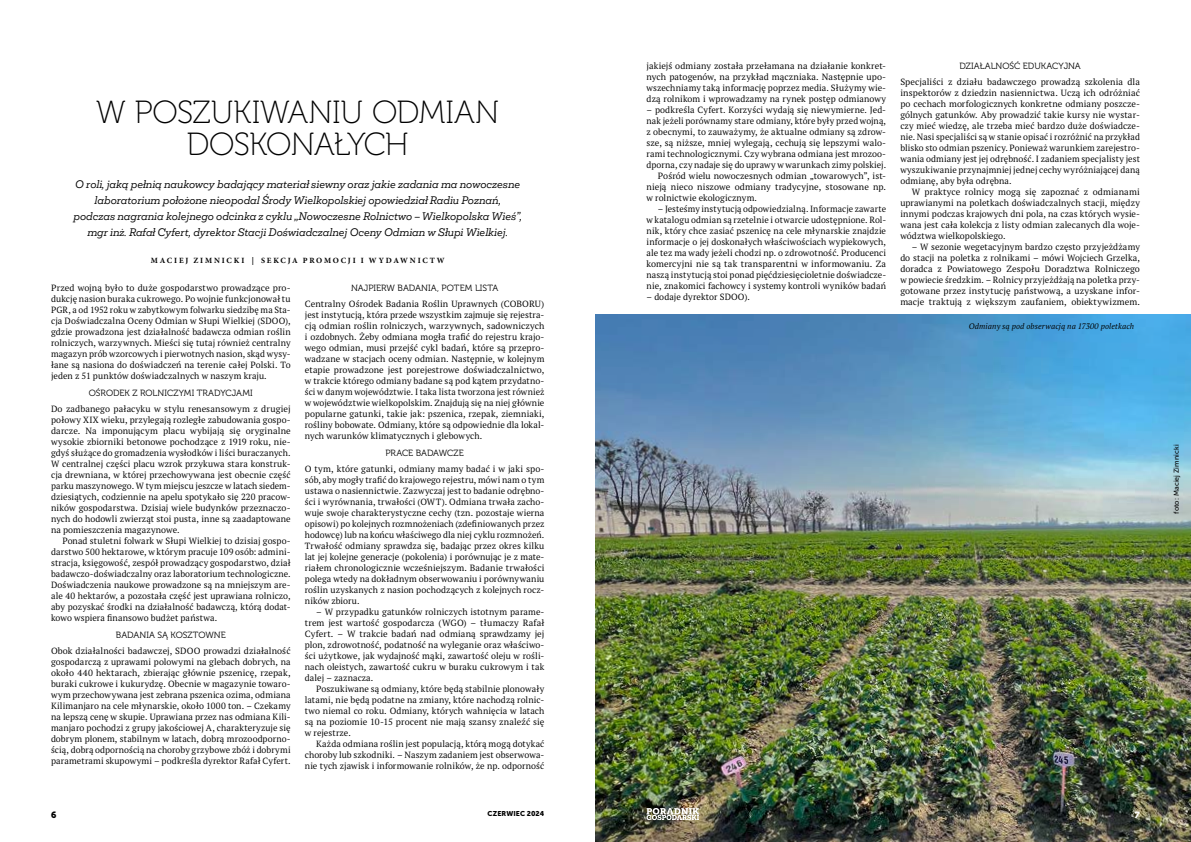
<style>
.page{position:relative;width:1191px;height:842px;background:#fff}
.page>*{position:absolute;margin:0;border:0;box-sizing:border-box;transform-origin:0 0}
.t1{font:32px/32px "Museo 100";letter-spacing:-.015em;color:#000;text-align:center}
.t2{font:italic 10px/16px "Mokoko";color:#000;text-align:center}
.t3{font:9px/11px "PT Serif Pro";letter-spacing:.01em;color:#000;text-align:justify}
.t4{font:9px "Museo 300";color:#000}
.t5{font:9px "Museo 900";color:#000}
.t6{font:9px "Museo 900";color:#fff}
.t7{font:700 8px "Minion Pro";letter-spacing:.225em;color:#000}
.t8{font:italic 8px "PT Serif Pro";letter-spacing:.01em;color:#000}
.t9{font:7px "Museo Sans 500";letter-spacing:.015em;color:#000}
.t10{font:7px "Museo Sans 900";letter-spacing:.015em;color:#000}
</style>
<div class="page">
<img style="left:595px;top:315px;width:596px;height:527px">
<svg style="left:646px;top:808px;width:53px;height:12px"></svg>
<h1 class="t1" style="left:96px;top:97px;width:404px">W POSZUKIWANIU ODMIAN<br>DOSKONAŁYCH</h1>
<p class="t2" style="left:74px;top:176px;width:450px">O roli, jaką pełnią naukowcy badający materiał siewny oraz jakie zadania ma nowoczesne laboratorium położone nieopodal Środy Wielkopolskiej opowiedział Radiu Poznań, podczas nagrania kolejnego odcinka z cyklu „Nowoczesne Rolnictwo – Wielkopolska Wieś”, mgr inż. Rafał Cyfert, dyrektor Stacji Doświadczalnej Oceny Odmian w Słupi Wielkiej.</p>
<p class="t7" style="left:151px;top:255px;width:295px">MACIEJ ZIMNICKI | SEKCJA PROMOCJI I WYDAWNICTW</p>
<p class="t3" style="left:51px;top:282px;width:241px">Przed wojną było to duże gospodarstwo prowadzące pro&shy;dukcję nasion buraka cukrowego. Po wojnie funkcjonował tu PGR, a od 1952 roku w zabytkowym folwarku siedzibę ma Sta&shy;cja Doświadczalna Oceny Odmian w Słupi Wielkiej (SDOO), gdzie prowadzona jest działalność badawcza odmian roślin rolniczych, warzywnych. Mieści się tutaj również centralny magazyn prób wzorcowych i pierwotnych nasion, skąd wysy&shy;łane są nasiona do doświadczeń na terenie całej Polski. To jeden z 51 punktów doświadczalnych w naszym kraju.</p>
<p class="t4" style="left:89px;top:388px;width:165px">OŚRODEK Z ROLNICZYMI TRADYCJAMI</p>
<p class="t3" style="left:51px;top:403px;width:241px">Do zadbanego pałacyku w stylu renesansowym z drugiej połowy XIX wieku, przylegają rozległe zabudowania gospo&shy;darcze. Na imponującym placu wybijają się oryginalne wysokie zbiorniki betonowe pochodzące z 1919 roku, nie&shy;gdyś służące do gromadzenia wysłodków i liści buraczanych.<br>W centralnej części placu wzrok przykuwa stara konstruk&shy;cja drewniana, w której przechowywana jest obecnie część parku maszynowego. W tym miejscu jeszcze w latach siedem&shy;dziesiątych, codziennie na apelu spotykało się 220 pracow&shy;ników gospodarstwa. Dzisiaj wiele budynków przeznaczo&shy;nych do hodowli zwierząt stoi pusta, inne są zaadaptowane na pomieszczenia magazynowe.</p>
<p class="t3" style="left:51px;top:535px;width:241px;text-indent:11px">Ponad stuletni folwark w Słupi Wielkiej to dzisiaj gospo&shy;darstwo 500 hektarowe, w którym pracuje 109 osób: admini&shy;stracja, księgowość, zespół prowadzący gospodarstwo, dział badawczo-doświadczalny oraz laboratorium technologiczne.<br>Doświadczenia naukowe prowadzone są na mniejszym are&shy;ale 40 hektarów, a pozostała część jest uprawiana rolniczo, aby pozyskać środki na działalność badawczą, którą dodat&shy;kowo wspiera finansowo budżet państwa.</p>
<p class="t4" style="left:116px;top:630px;width:111px">BADANIA SĄ KOSZTOWNE</p>
<p class="t3" style="left:51px;top:645px;width:241px">Obok działalności badawczej, SDOO prowadzi działalność gospodarczą z uprawami polowymi na glebach dobrych, na około 440 hektarach, zbierając głównie pszenicę, rzepak, buraki cukrowe i kukurydzę. Obecnie w magazynie towaro&shy;wym przechowywana jest zebrana pszenica ozima, odmiana Kilimanjaro na cele młynarskie, około 1000 ton. – Czekamy na lepszą cenę w skupie. Uprawiana przez nas odmiana Kili&shy;manjaro pochodzi z grupy jakościowej A, charakteryzuje się dobrym plonem, stabilnym w latach, dobrą mrozoodporno&shy;ścią, dobrą odpornością na choroby grzybowe zbóż i dobrymi parametrami skupowymi – podkreśla dyrektor Rafał Cyfert.</p>
<p class="t4" style="left:351px;top:283px;width:149px">NAJPIERW BADANIA, POTEM LISTA</p>
<p class="t3" style="left:305px;top:298px;width:241px">Centralny Ośrodek Badania Roślin Uprawnych (COBORU) jest instytucją, która przede wszystkim zajmuje się rejestra&shy;cją odmian roślin rolniczych, warzywnych, sadowniczych i ozdobnych. Żeby odmiana mogła trafić do rejestru krajo&shy;wego odmian, musi przejść cykl badań, które są przepro&shy;wadzane w stacjach oceny odmian. Następnie, w kolejnym etapie prowadzone jest porejestrowe doświadczalnictwo, w trakcie którego odmiany badane są pod kątem przydatno&shy;ści w danym województwie. I taka lista tworzona jest również w województwie wielkopolskim. Znajdują się na niej głównie popularne gatunki, takie jak: pszenica, rzepak, ziemniaki, rośliny bobowate. Odmiany, które są odpowiednie dla lokal&shy;nych warunków klimatycznych i glebowych.</p>
<p class="t4" style="left:385px;top:448px;width:80px">PRACE BADAWCZE</p>
<p class="t3" style="left:305px;top:463px;width:241px">O tym, które gatunki, odmiany mamy badać i w jaki spo&shy;sób, aby mogły trafić do krajowego rejestru, mówi nam o tym ustawa o nasiennictwie. Zazwyczaj jest to badanie odrębno&shy;ści i wyrównania, trwałości (OWT). Odmiana trwała zacho&shy;wuje swoje charakterystyczne cechy (tzn. pozostaje wierna opisowi) po kolejnych rozmnożeniach (zdefiniowanych przez hodowcę) lub na końcu właściwego dla niej cyklu rozmnożeń.<br>Trwałość odmiany sprawdza się, badając przez okres kilku lat jej kolejne generacje (pokolenia) i porównując je z mate&shy;riałem chronologicznie wcześniejszym. Badanie trwałości polega wtedy na dokładnym obserwowaniu i porównywaniu roślin uzyskanych z nasion pochodzących z kolejnych rocz&shy;ników zbioru.</p>
<p class="t3" style="left:305px;top:606px;width:241px;text-indent:11px">– W przypadku gatunków rolniczych istotnym parame&shy;trem jest wartość gospodarcza (WGO) – tłumaczy Rafał Cyfert. – W trakcie badań nad odmianą sprawdzamy jej plon, zdrowotność, podatność na wyleganie oraz właściwo&shy;ści użytkowe, jak wydajność mąki, zawartość oleju w rośli&shy;nach oleistych, zawartość cukru w buraku cukrowym i tak dalej – zaznacza.</p>
<p class="t3" style="left:305px;top:683px;width:241px;text-indent:11px">Poszukiwane są odmiany, które będą stabilnie plonowały latami, nie będą podatne na zmiany, które nachodzą rolnic&shy;two niemal co roku. Odmiany, których wahnięcia w latach są na poziomie 10-15 procent nie mają szansy znaleźć się w rejestrze.</p>
<p class="t3" style="left:305px;top:738px;width:241px;text-indent:11px">Każda odmiana roślin jest populacją, którą mogą dotykać choroby lub szkodniki. – Naszym zadaniem jest obserwowa&shy;nie tych zjawisk i informowanie rolników, że np. odporność</p>
<p class="t3" style="left:646px;top:60px;width:241px">jakiejś odmiany została przełamana na działanie konkret&shy;nych patogenów, na przykład mączniaka. Następnie upo&shy;wszechniamy taką informację poprzez media. Służymy wie&shy;dzą rolnikom i wprowadzamy na rynek postęp odmianowy</p>
<p class="t3" style="left:646px;top:104px;width:241px">– podkreśla Cyfert. Korzyści wydają się niewymierne. Jed-</p>
<p class="t3" style="left:646px;top:115px;width:241px">nak jeżeli porównamy stare odmiany, które były przed wojną,</p>
<p class="t3" style="left:646px;top:126px;width:241px">z obecnymi, to zauważymy, że aktualne odmiany są zdrow-</p>
<p class="t3" style="left:646px;top:137px;width:241px">sze, są niższe, mniej wylegają, cechują się lepszymi walo-</p>
<p class="t3" style="left:646px;top:148px;width:241px">rami technologicznymi. Czy wybrana odmiana jest mrozoo-</p>
<p class="t3" style="left:646px;top:159px;width:241px">dporna, czy nadaje się do uprawy w warunkach zimy polskiej.</p>
<p class="t3" style="left:658px;top:170px;width:230px">Pośród wielu nowoczesnych odmian „towarowych”, ist-</p>
<p class="t3" style="left:646px;top:181px;width:241px">nieją nieco niszowe odmiany tradycyjne, stosowane np.</p>
<p class="t3" style="left:646px;top:192px;width:112px">w rolnictwie ekologicznym.</p>
<p class="t3" style="left:646px;top:203px;width:241px;text-indent:11px">– Jesteśmy instytucją odpowiedzialną. Informacje zawarte w katalogu odmian są rzetelnie i otwarcie udostępnione. Rol&shy;nik, który chce zasiać pszenicę na cele młynarskie znajdzie informacje o jej doskonałych właściwościach wypiekowych, ale tez ma wady jeżeli chodzi np. o zdrowotność. Producenci komercyjni nie są tak transparentni w informowaniu. Za naszą instytucją stoi ponad pięćdziesięcioletnie doświadcze&shy;nie, znakomici fachowcy i systemy kontroli wyników badań</p>
<p class="t3" style="left:646px;top:291px;width:105px">– dodaje dyrektor SDOO).</p>
<p class="t4" style="left:959px;top:61px;width:123px">DZIAŁALNOŚĆ EDUKACYJNA</p>
<p class="t3" style="left:900px;top:76px;width:241px">Specjaliści z działu badawczego prowadzą szkolenia dla inspektorów z dziedzin nasiennictwa. Uczą ich odróżniać po cechach morfologicznych konkretne odmiany poszcze&shy;gólnych gatunków. Aby prowadzić takie kursy nie wystar&shy;czy mieć wiedzę, ale trzeba mieć bardzo duże doświadcze&shy;nie. Nasi specjaliści są w stanie opisać i rozróżnić na przykład blisko sto odmian pszenicy. Ponieważ warunkiem zarejestro&shy;wania odmiany jest jej odrębność. I zadaniem specjalisty jest wyszukiwanie przynajmniej jednej cechy wyróżniającej daną odmianę, aby była odrębna.</p>
<p class="t3" style="left:900px;top:186px;width:241px;text-indent:11px">W praktyce rolnicy mogą się zapoznać z odmianami uprawianymi na poletkach doświadczalnych stacji, między innymi podczas krajowych dni pola, na czas których wysie&shy;wana jest cała kolekcja z listy odmian zalecanych dla woje&shy;wództwa wielkopolskiego.</p>
<p class="t3" style="left:900px;top:241px;width:241px;text-indent:11px">– W sezonie wegetacyjnym bardzo często przyjeżdżamy do stacji na poletka z rolnikami – mówi Wojciech Grzelka, doradca z Powiatowego Zespołu Doradztwa Rolniczego w powiecie średzkim. – Rolnicy przyjeżdżają na poletka przy&shy;gotowane przez instytucję państwową, a uzyskane infor&shy;macje traktują z większym zaufaniem, obiektywizmem.</p>
<p class="t8" style="left:969px;top:321px;width:167px">Odmiany są pod obserwacją na 17300 poletkach</p>
<p class="t5" style="left:51px;top:809px;width:7px">6</p>
<p class="t10" style="left:487px;top:810px;width:58px">CZERWIEC 2024</p>
<p class="t6" style="left:1134px;top:809px;width:7px">7</p>
<p class="t9" style="left:1172px;top:514px;width:71px;rotate:-90deg">foto: Maciej Zimnicki</p>
</div>
